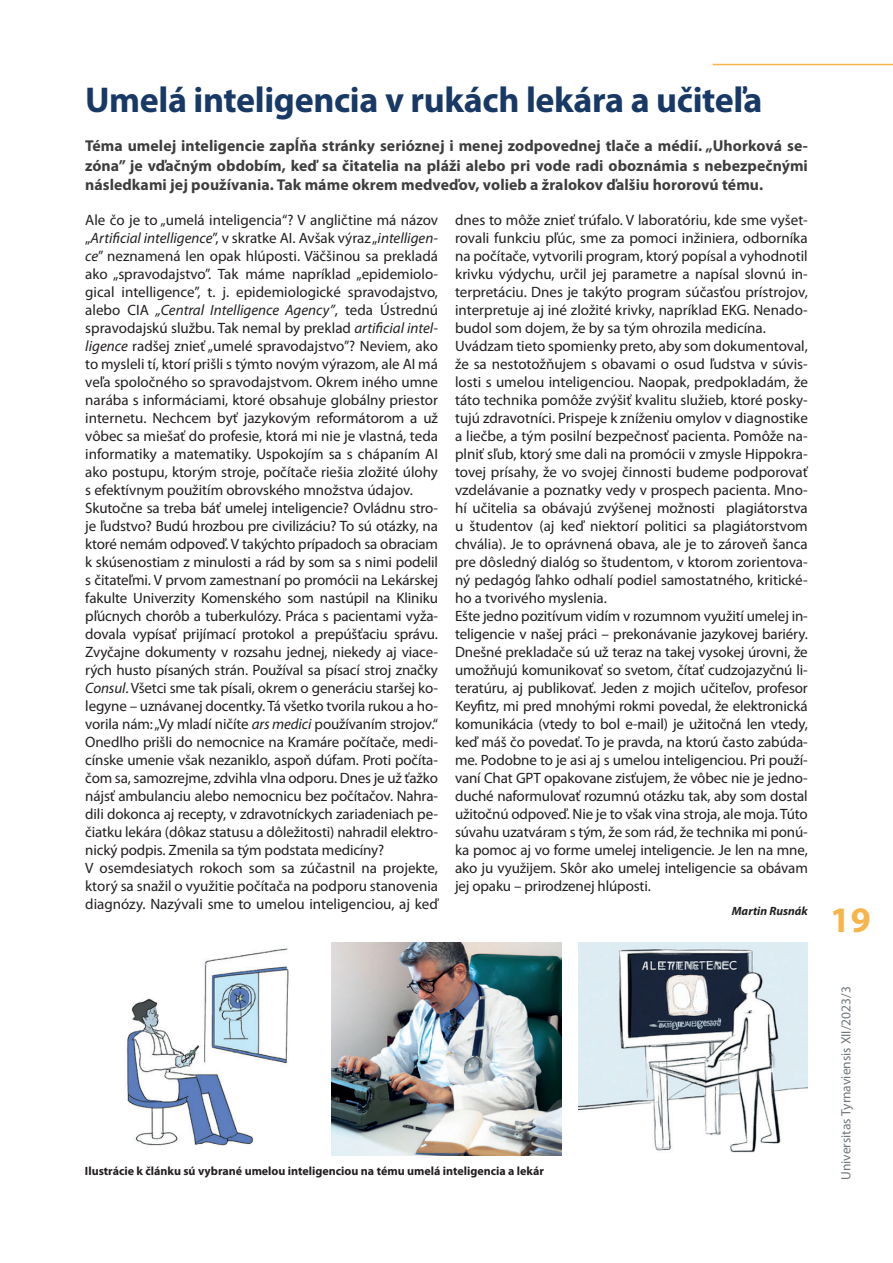
<style>
.page{position:relative;width:893px;height:1263px;background:#fff}
.page>*{position:absolute;margin:0;border:0;box-sizing:border-box;transform-origin:0 0}
.t1{font:700 36px "Myriad Pro";letter-spacing:-.01em;color:#183966}
.t2{font:700 36px "Myriad Pro";color:#f7b44a}
.t3{font:700 15.75px/19.5px "Myriad Pro";letter-spacing:.005em;color:#3e3e3f;text-align:justify}
.t4{font:15px/18px "Myriad Pro";letter-spacing:-.005em;color:#231f20}
.t5{font:13.5px "Myriad Pro";color:#70777f}
.t6{font:700 12px "Myriad Pro";color:#231f20}
.t7{font:italic 700 12px "Myriad Pro";color:#231f20}
.s1{font-style:italic}
</style>
<div class="page">
<hr style="left:713px;top:64px;width:180px;height:1px;background:#f7b44a">
<img style="left:126px;top:948px;width:163px;height:198px">
<img style="left:578px;top:943px;width:230px;height:210px">
<img style="left:332px;top:943px;width:229px;height:212px">
<h1 class="t1" style="left:85px;top:76px;width:679px">Umelá inteligencia v rukách lekára a učiteľa</h1>
<p class="t3" style="left:85px;top:135px;width:724px">Téma umelej inteligencie zapĺňa stránky serióznej i menej zodpovednej tlače a médií. „Uhorková se&shy;zóna” je vďačným obdobím, keď sa čitatelia na pláži alebo pri vode radi oboznámia s nebezpečnými následkami jej používania. Tak máme okrem medveďov, volieb a žralokov ďalšiu hororovú tému.</p>
<p class="t4" style="left:85px;top:211px;width:354px">Ale čo je to „umelá inteligencia“? V angličtine má názov „<span class="s1">Artificial intelligence</span>”, v skratke AI. Avšak výraz „<span class="s1">intelligen&shy;ce</span>” neznamená len opak hlúposti. Väčšinou sa prekladá ako „spravodajstvo”. Tak máme napríklad „epidemiolo&shy;gical intelligence”, t. j. epidemiologické spravodajstvo, alebo CIA <span class="s1">„Central Intelligence Agency”</span>, teda Ústrednú spravodajskú službu. Tak nemal by preklad <span class="s1">artificial intel&shy;ligence</span> radšej znieť „umelé spravodajstvo”? Neviem, ako to mysleli tí, ktorí prišli s týmto novým výrazom, ale AI má veľa spoločného so spravodajstvom. Okrem iného umne narába s informáciami, ktoré obsahuje globálny priestor internetu. Nechcem byť jazykovým reformátorom a už vôbec sa miešať do profesie, ktorá mi nie je vlastná, teda informatiky a matematiky. Uspokojím sa s chápaním AI ako postupu, ktorým stroje, počítače riešia zložité úlohy s efektívnym použitím obrovského množstva údajov.<br>Skutočne sa treba báť umelej inteligencie? Ovládnu stro&shy;je ľudstvo? Budú hrozbou pre civilizáciu? To sú otázky, na ktoré nemám odpoveď. V takýchto prípadoch sa obraciam k skúsenostiam z minulosti a rád by som sa s nimi podelil s čitateľmi. V prvom zamestnaní po promócii na Lekárskej fakulte Univerzity Komenského som nastúpil na Kliniku pľúcnych chorôb a tuberkulózy. Práca s pacientami vyža&shy;dovala vypísať prijímací protokol a prepúšťaciu správu.<br>Zvyčajne dokumenty v rozsahu jednej, niekedy aj viace&shy;rých husto písaných strán. Používal sa písací stroj značky <span class="s1">Consul</span>. Všetci sme tak písali, okrem o generáciu staršej ko&shy;legyne – uznávanej docentky. Tá všetko tvorila rukou a ho&shy;vorila nám: „Vy mladí ničíte <span class="s1">ars medici</span> používaním strojov.“ Onedlho prišli do nemocnice na Kramáre počítače, medi&shy;cínske umenie však nezaniklo, aspoň dúfam. Proti počíta&shy;čom sa, samozrejme, zdvihla vlna odporu. Dnes je už ťažko nájsť ambulanciu alebo nemocnicu bez počítačov. Nahra&shy;dili dokonca aj recepty, v zdravotníckych zariadeniach pe&shy;čiatku lekára (dôkaz statusu a dôležitosti) nahradil elektro&shy;nický podpis. Zmenila sa tým podstata medicíny?<br>V osemdesiatych rokoch som sa zúčastnil na projekte, ktorý sa snažil o využitie počítača na podporu stanovenia diagnózy. Nazývali sme to umelou inteligenciou, aj keď</p>
<p class="t4" style="left:455px;top:211px;width:354px">dnes to môže znieť trúfalo. V laboratóriu, kde sme vyšet&shy;rovali funkciu pľúc, sme za pomoci inžiniera, odborníka na počítače, vytvorili program, ktorý popísal a vyhodnotil krivku výdychu, určil jej parametre a napísal slovnú in&shy;terpretáciu. Dnes je takýto program súčasťou prístrojov, interpretuje aj iné zložité krivky, napríklad EKG. Nenado&shy;budol som dojem, že by sa tým ohrozila medicína.<br>Uvádzam tieto spomienky preto, aby som dokumentoval, že sa nestotožňujem s obavami o osud ľudstva v súvis&shy;losti s umelou inteligenciou. Naopak, predpokladám, že táto technika pomôže zvýšiť kvalitu služieb, ktoré posky&shy;tujú zdravotníci. Prispeje k zníženiu omylov v diagnostike a liečbe, a tým posilní bezpečnosť pacienta. Pomôže na&shy;plniť sľub, ktorý sme dali na promócii v zmysle Hippokra&shy;tovej prísahy, že vo svojej činnosti budeme podporovať vzdelávanie a poznatky vedy v prospech pacienta. Mno&shy;hí učitelia sa obávajú zvýšenej možnosti plagiátorstva u študentov (aj keď niektorí politici sa plagiátorstvom chvália). Je to oprávnená obava, ale je to zároveň šanca pre dôsledný dialóg so študentom, v ktorom zorientova&shy;ný pedagóg ľahko odhalí podiel samostatného, kritické&shy;ho a tvorivého myslenia.<br>Ešte jedno pozitívum vidím v rozumnom využití umelej in&shy;teligencie v našej práci – prekonávanie jazykovej bariéry.<br>Dnešné prekladače sú už teraz na takej vysokej úrovni, že umožňujú komunikovať so svetom, čítať cudzojazyčnú li&shy;teratúru, aj publikovať. Jeden z mojich učiteľov, profesor Keyfitz, mi pred mnohými rokmi povedal, že elektronická komunikácia (vtedy to bol e-mail) je užitočná len vtedy, keď máš čo povedať. To je pravda, na ktorú často zabúda&shy;me. Podobne to je asi aj s umelou inteligenciou. Pri použí&shy;vaní Chat GPT opakovane zisťujem, že vôbec nie je jedno&shy;duché naformulovať rozumnú otázku tak, aby som dostal užitočnú odpoveď. Nie je to však vina stroja, ale moja. Túto súvahu uzatváram s tým, že som rád, že technika mi ponú&shy;ka pomoc aj vo forme umelej inteligencie. Je len na mne, ako ju využijem. Skôr ako umelej inteligencie sa obávam jej opaku – prirodzenej hlúposti.</p>
<p class="t7" style="left:732px;top:903px;width:78px">Martin Rusnák</p>
<p class="t6" style="left:85px;top:1163px;width:461px">Ilustrácie k článku sú vybrané umelou inteligenciou na tému umelá inteligencia a lekár</p>
<h1 class="t2" style="left:830px;top:896px;width:42px">19</h1>
<p class="t5" style="left:838px;top:1180px;width:195px;rotate:-90deg">Universitas Tyrnaviensis XII/2023/3</p>
</div>
